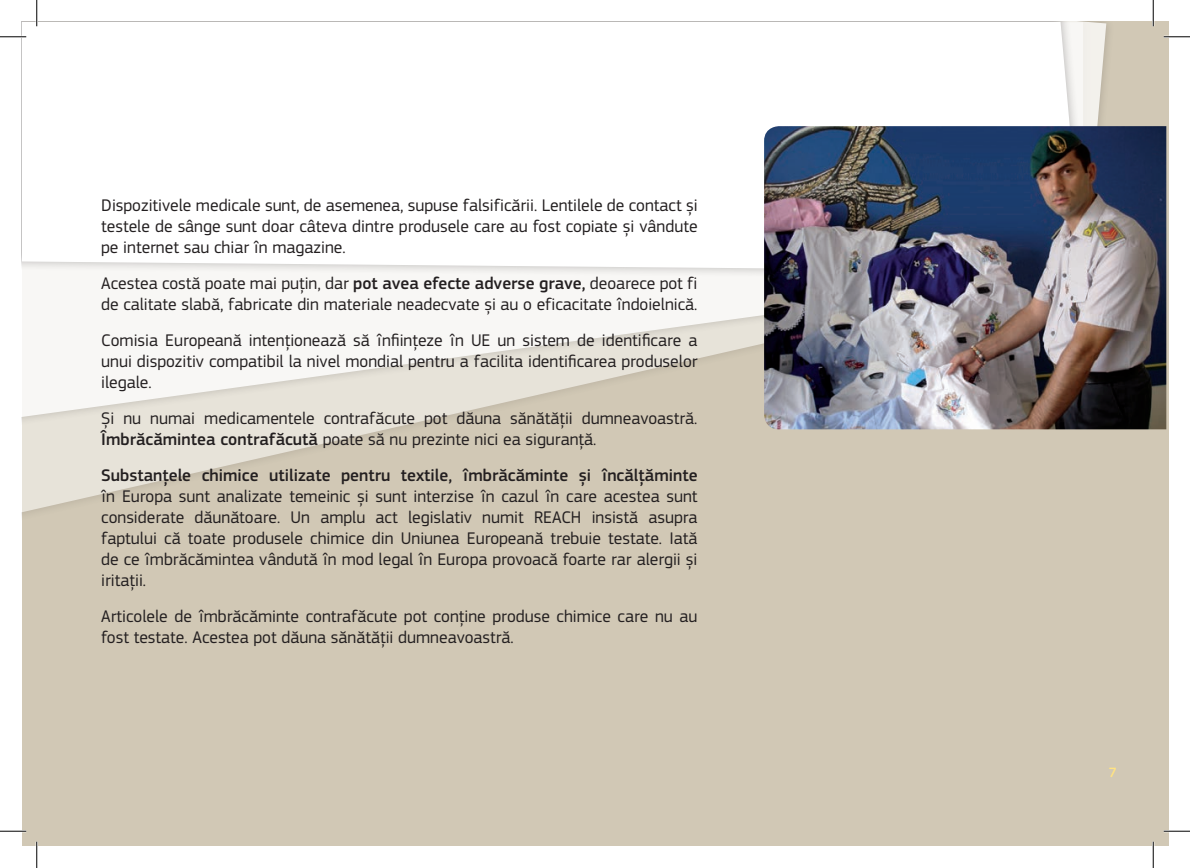
<style>
.page{position:relative;width:1190px;height:868px;background:#fff}
.page>*{position:absolute;margin:0;border:0;box-sizing:border-box;transform-origin:0 0}
.t1{font:17.5px/21px "EC Square Sans Pro";color:#231f20;text-align:justify}
.t2{font:500 17.5px "EC Square Sans Pro";color:#231f20}
.t3{font:500 14px "EC Square Sans Pro";color:#ffe383}
.s1{font-weight:500}
</style>
<div class="page">
<div style="left:22px;top:22px;width:1146px;height:823px;background:#d1c8b5"></div>
<svg style="left:22px;top:433px;width:353px;height:81px"></svg>
<div style="left:22px;top:22px;width:1093px;height:411px;background:#231f20;opacity:.3"></div>
<svg style="left:22px;top:22px;width:1084px;height:402px;background:#edeae4"></svg>
<div style="left:22px;top:22px;width:1070px;height:259px;background:#f8f7f5"></div>
<div style="left:22px;top:22px;width:1053px;height:249px;background:#fff"></div>
<img style="left:764px;top:126px;width:402px;height:303px">
<hr style="left:0;top:36px;width:26px;height:2px;background:#fff">
<hr style="left:1163px;top:36px;width:27px;height:2px;background:#fff">
<hr style="left:0;top:829px;width:26px;height:3px;background:#fff">
<hr style="left:1163px;top:829px;width:27px;height:3px;background:#fff">
<hr style="left:36px;top:0;width:2px;height:26px;background:#fff">
<hr style="left:36px;top:841px;width:2px;height:26px;background:#fff">
<hr style="left:1152px;top:0;width:2px;height:26px;background:#fff">
<hr style="left:1152px;top:841px;width:2px;height:26px;background:#fff">
<svg style="left:0;top:36px;width:26px;height:1px"></svg>
<svg style="left:1163px;top:36px;width:27px;height:1px"></svg>
<svg style="left:0;top:830px;width:26px;height:1px"></svg>
<svg style="left:1163px;top:830px;width:27px;height:1px"></svg>
<svg style="left:36px;top:0;width:1px;height:26px"></svg>
<svg style="left:36px;top:841px;width:1px;height:26px"></svg>
<svg style="left:1153px;top:0;width:1px;height:26px"></svg>
<svg style="left:1153px;top:841px;width:1px;height:26px"></svg>
<p class="t1" style="left:101px;top:194px;width:598px">Dispozitivele medicale sunt, de asemenea, supuse falsificării. Lentilele de contact și testele de sânge sunt doar câteva dintre produsele care au fost copiate și vândute pe internet sau chiar în magazine.</p>
<p class="t1" style="left:101px;top:272px;width:598px">Acestea costă poate mai puțin, dar <span class="s1">pot avea efecte adverse grave,</span> deoarece pot fi de calitate slabă, fabricate din materiale neadecvate și au o eficacitate îndoielnică.</p>
<p class="t1" style="left:101px;top:329px;width:598px">Comisia Europeană intenționează să înființeze în UE un sistem de identificare a unui dispozitiv compatibil la nivel mondial pentru a facilita identificarea produselor ilegale.</p>
<p class="t1" style="left:101px;top:407px;width:598px">Și nu numai medicamentele contrafăcute pot dăuna sănătății dumneavoastră.<br><span class="s1">Îmbrăcămintea contrafăcută</span> poate să nu prezinte nici ea siguranță.</p>
<p class="t2" style="left:101px;top:464px;width:598px">Substanțele chimice utilizate pentru textile, îmbrăcăminte și încălțăminte</p>
<p class="t1" style="left:101px;top:485px;width:598px">în Europa sunt analizate temeinic și sunt interzise în cazul în care acestea sunt considerate dăunătoare. Un amplu act legislativ numit REACH insistă asupra faptului că toate produsele chimice din Uniunea Europeană trebuie testate. Iată de ce îmbrăcămintea vândută în mod legal în Europa provoacă foarte rar alergii și iritații.</p>
<p class="t1" style="left:101px;top:605px;width:598px">Articolele de îmbrăcăminte contrafăcute pot conține produse chimice care nu au fost testate. Acestea pot dăuna sănătății dumneavoastră.</p>
<p class="t3" style="left:1108px;top:763px;width:10px">7</p>
</div>
